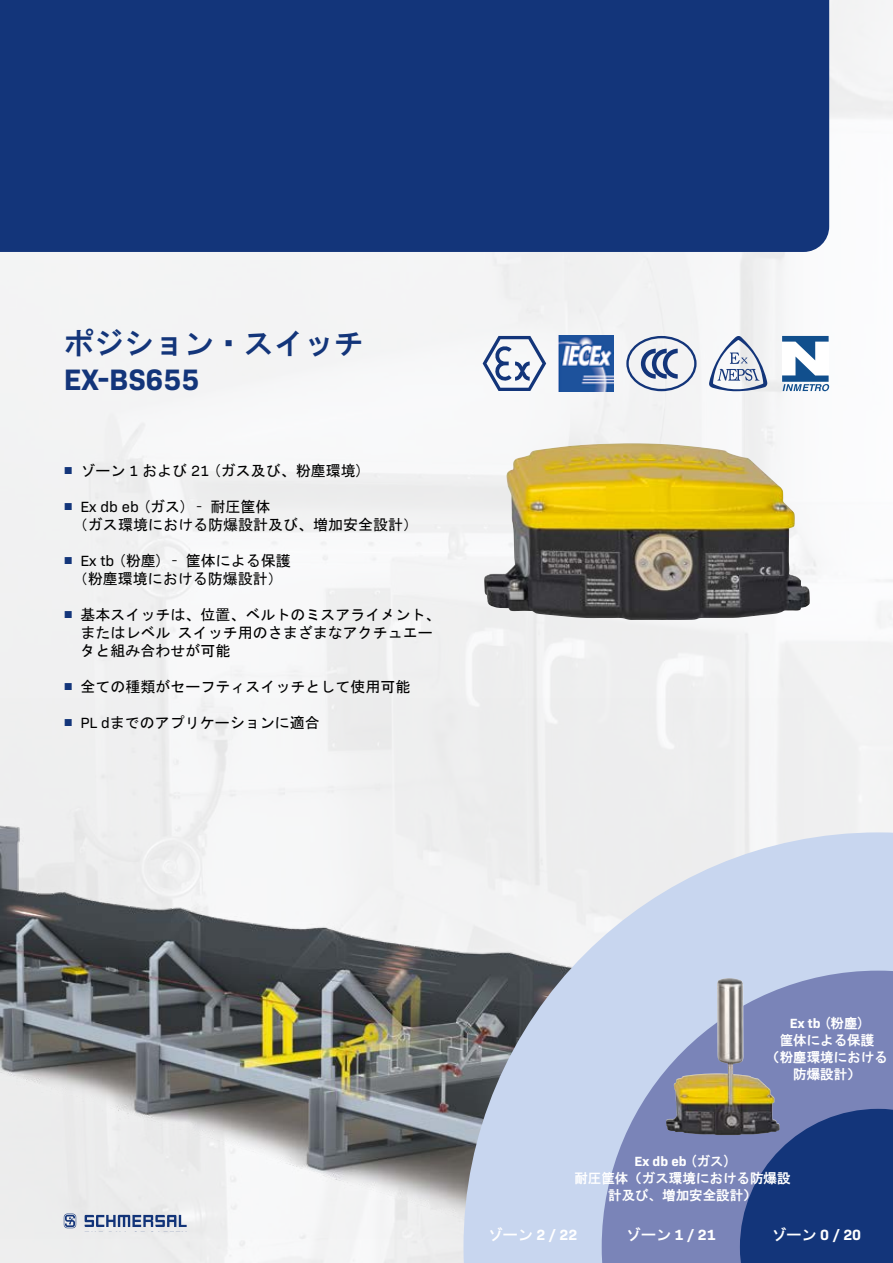
<style>
.page{position:relative;width:893px;height:1263px;background:#f3f4f4}
.page>*{position:absolute;margin:0;border:0;box-sizing:border-box;transform-origin:0 0}
.t1{font:30px "HG Gothic E";color:#13357a}
.t2{font:700 30px "Bio Sans";color:#13357a}
.t3{font:15px/18px "MS Gothic";color:#000}
.t4{font:700 15px "Bio Sans";color:#fff}
.t5{font:13.5px/16.8px "HG Gothic E";color:#fff;text-align:center}
.t6{font:700 13.5px "Bio Sans";color:#fff}
.s1{font-family:"Arial";color:#13357a}
.s2{font-family:"Bio Sans"}
.s3{font-family:"HG Gothic E";font-weight:400}
</style>
<div class="page">
<div style="left:0;top:0;width:829px;height:252px;background:#13357a"></div>
<img style="left:0;top:698px;width:803px;height:540px">
<svg style="left:463px;top:832px;width:430px;height:431px;background:#c6cfdf"></svg>
<svg style="left:602px;top:971px;width:291px;height:292px;background:#8d98c5"></svg>
<svg style="left:740px;top:1109px;width:153px;height:154px;background:#214082"></svg>
<svg style="left:483px;top:336px;width:63px;height:55px"></svg>
<img style="left:559px;top:336px;width:55px;height:55px">
<svg style="left:626px;top:336px;width:71px;height:55px"></svg>
<svg style="left:709px;top:336px;width:58px;height:55px"></svg>
<svg style="left:782px;top:336px;width:47px;height:55px"></svg>
<img style="left:484px;top:443px;width:326px;height:177px">
<img style="left:666px;top:978px;width:102px;height:157px">
<h1 class="t1" style="left:64px;top:328px;width:301px">ポジション・スイッチ</h1>
<h1 class="t2" style="left:64px;top:357px;width:137px">EX-BS655</h1>
<p class="t3" style="left:64px;top:461px;width:301px"><span class="s1">■</span> ゾーン <span class="s2">1</span> および <span class="s2">21</span> (ガス及び、粉塵環境)</p>
<p class="t3" style="left:73px;top:497px;width:346px;text-indent:-9px"><span class="s1">■</span> <span class="s2">Ex db eb</span> (ガス) – 耐圧筐体<br>（ガス環境における防爆設計及び、増加安全設計）</p>
<p class="t3" style="left:64px;top:551px;width:229px;text-align:center"><span class="s1">■</span> <span class="s2">Ex tb</span> (粉塵) – 筐体による保護（粉塵環境における防爆設計）</p>
<p class="t3" style="left:80px;top:605px;width:361px;text-indent:-17px"><span class="s1">■</span> 基本スイッチは、位置、ベルトのミスアライメント、またはレベル スイッチ用のさまざまなアクチュエータと組み合わせが可能</p>
<p class="t3" style="left:64px;top:677px;width:348px"><span class="s1">■</span> 全ての種類がセーフティスイッチとして使用可能</p>
<p class="t3" style="left:64px;top:713px;width:258px"><span class="s1">■</span> <span class="s2">PL d</span>までのアプリケーションに適合</p>
<p class="t6" style="left:790px;top:1013px;width:76px">Ex tb <span class="s3">(粉塵)</span></p>
<p class="t5" style="left:766px;top:1031px;width:123px">筐体による保護<br>（粉塵環境における防爆設計）</p>
<p class="t6" style="left:634px;top:1151px;width:97px">Ex db eb <span class="s3">(ガス)</span></p>
<p class="t5" style="left:574px;top:1170px;width:217px">耐圧筐体（ガス環境における防爆設計及び、増加安全設計）</p>
<p class="t4" style="left:488px;top:1223px;width:91px"><span class="s3">ゾーン</span> 2 / 22</p>
<p class="t4" style="left:626px;top:1223px;width:91px"><span class="s3">ゾーン</span> 1 / 21</p>
<p class="t4" style="left:772px;top:1223px;width:91px"><span class="s3">ゾーン</span> 0 / 20</p>
</div>
